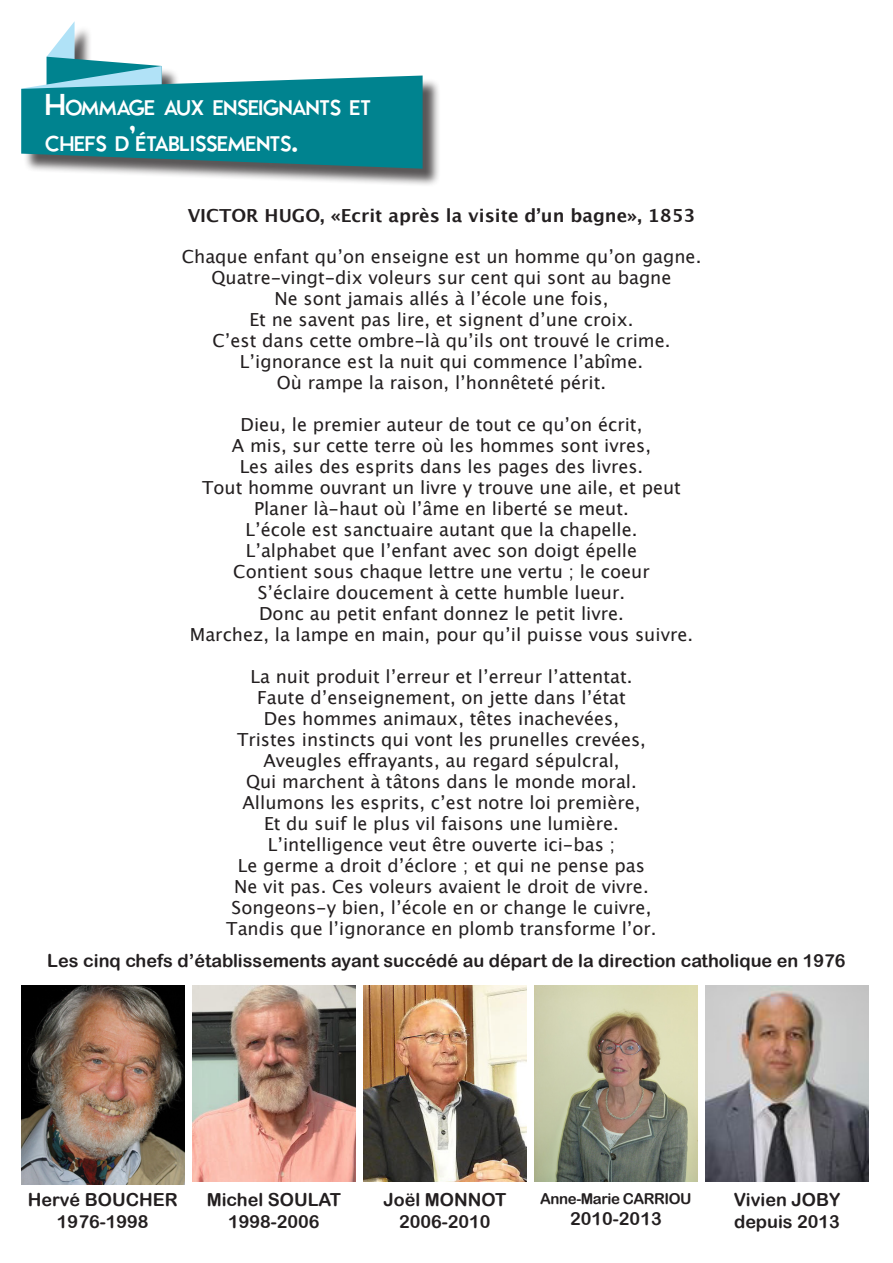
<style>
.page{position:relative;width:893px;height:1263px;background:#fff}
.page>*{position:absolute;margin:0;border:0;box-sizing:border-box;transform-origin:0 0}
.t1{font:900 21px/36px "Zeronero";letter-spacing:-.045em;color:#fff}
.t2{font:18px "Lucida Grande";color:#231f20}
.t3{font:18px "Arial Rounded MT Bold";color:#231f20}
.t4{font:700 18px "Lucida Grande";color:#231f20}
.t5{font:15px "Arial Rounded MT Bold";letter-spacing:-.03em;color:#231f20}
.s1{font-size:30px}
</style>
<div class="page">
<div style="left:24px;top:25px;width:417px;height:162px;background:#231f20;opacity:.75"></div>
<svg style="left:21px;top:21px;width:402px;height:148px"></svg>
<img style="left:21px;top:985px;width:163px;height:199px">
<img style="left:363px;top:985px;width:163px;height:196px">
<img style="left:192px;top:985px;width:163px;height:196px">
<img style="left:534px;top:985px;width:163px;height:196px">
<img style="left:706px;top:985px;width:162px;height:196px">
<p class="t1" style="left:45px;top:90px;width:328px"><span class="s1">H</span>OMMAGE AUX ENSEIGNANTS ET<br>CHEFS D<span class="s1">’</span>ÉTABLISSEMENTS<span class="s1">.</span></p>
<p class="t4" style="left:188px;top:201px;width:509px">VICTOR HUGO, «Ecrit après la visite d’un bagne», 1853</p>
<p class="t2" style="left:182px;top:246px;width:521px">Chaque enfant qu’on enseigne est un homme qu’on gagne.</p>
<p class="t2" style="left:212px;top:267px;width:461px">Quatre-vingt-dix voleurs sur cent qui sont au bagne</p>
<p class="t2" style="left:275px;top:288px;width:335px">Ne sont jamais allés à l’école une fois,</p>
<p class="t2" style="left:249px;top:309px;width:385px">Et ne savent pas lire, et signent d’une croix.</p>
<p class="t2" style="left:212px;top:330px;width:460px">C’est dans cette ombre-là qu’ils ont trouvé le crime.</p>
<p class="t2" style="left:240px;top:351px;width:405px">L’ignorance est la nuit qui commence l’abîme.</p>
<p class="t2" style="left:277px;top:372px;width:331px">Où rampe la raison, l’honnêteté périt.</p>
<p class="t2" style="left:241px;top:414px;width:403px">Dieu, le premier auteur de tout ce qu’on écrit,</p>
<p class="t2" style="left:232px;top:435px;width:421px">A mis, sur cette terre où les hommes sont ivres,</p>
<p class="t2" style="left:240px;top:456px;width:405px">Les ailes des esprits dans les pages des livres.</p>
<p class="t2" style="left:202px;top:477px;width:480px">Tout homme ouvrant un livre y trouve une aile, et peut</p>
<p class="t2" style="left:254px;top:498px;width:376px">Planer là-haut où l’âme en liberté se meut.</p>
<p class="t2" style="left:245px;top:519px;width:393px">L’école est sanctuaire autant que la chapelle.</p>
<p class="t2" style="left:246px;top:540px;width:393px">L’alphabet que l’enfant avec son doigt épelle</p>
<p class="t2" style="left:233px;top:561px;width:418px">Contient sous chaque lettre une vertu ; le coeur</p>
<p class="t2" style="left:258px;top:582px;width:369px">S’éclaire doucement à cette humble lueur.</p>
<p class="t2" style="left:259px;top:603px;width:366px">Donc au petit enfant donnez le petit livre.</p>
<p class="t2" style="left:190px;top:624px;width:505px">Marchez, la lampe en main, pour qu’il puisse vous suivre.</p>
<p class="t2" style="left:251px;top:666px;width:383px">La nuit produit l’erreur et l’erreur l’attentat.</p>
<p class="t2" style="left:257px;top:687px;width:370px">Faute d’enseignement, on jette dans l’état</p>
<p class="t2" style="left:264px;top:708px;width:357px">Des hommes animaux, têtes inachevées,</p>
<p class="t2" style="left:237px;top:729px;width:410px">Tristes instincts qui vont les prunelles crevées,</p>
<p class="t2" style="left:263px;top:750px;width:358px">Aveugles effrayants, au regard sépulcral,</p>
<p class="t2" style="left:246px;top:771px;width:392px">Qui marchent à tâtons dans le monde moral.</p>
<p class="t2" style="left:242px;top:792px;width:399px">Allumons les esprits, c’est notre loi première,</p>
<p class="t2" style="left:264px;top:813px;width:356px">Et du suif le plus vil faisons une lumière.</p>
<p class="t2" style="left:268px;top:834px;width:349px">L’intelligence veut être ouverte ici-bas ;</p>
<p class="t2" style="left:238px;top:855px;width:408px">Le germe a droit d’éclore ; et qui ne pense pas</p>
<p class="t2" style="left:234px;top:876px;width:416px">Ne vit pas. Ces voleurs avaient le droit de vivre.</p>
<p class="t2" style="left:232px;top:897px;width:421px">Songeons-y bien, l’école en or change le cuivre,</p>
<p class="t2" style="left:226px;top:918px;width:432px">Tandis que l’ignorance en plomb transforme l’or.</p>
<p class="t3" style="left:47px;top:950px;width:800px">Les cinq chefs d’établissements ayant succédé au départ de la direction catholique en 1976</p>
<p class="t3" style="left:28px;top:1189px;width:151px">Hervé BOUCHER</p>
<p class="t3" style="left:57px;top:1210px;width:93px">1976-1998</p>
<p class="t3" style="left:207px;top:1189px;width:136px">Michel SOULAT</p>
<p class="t3" style="left:228px;top:1210px;width:93px">1998-2006</p>
<p class="t3" style="left:384px;top:1189px;width:124px">Joël MONNOT</p>
<p class="t3" style="left:399px;top:1210px;width:93px">2006-2010</p>
<p class="t5" style="left:540px;top:1189px;width:153px">Anne-Marie CARRIOU</p>
<p class="t3" style="left:570px;top:1208px;width:93px">2010-2013</p>
<p class="t3" style="left:734px;top:1189px;width:108px">Vivien JOBY</p>
<p class="t3" style="left:734px;top:1210px;width:107px">depuis 2013</p>
</div>
